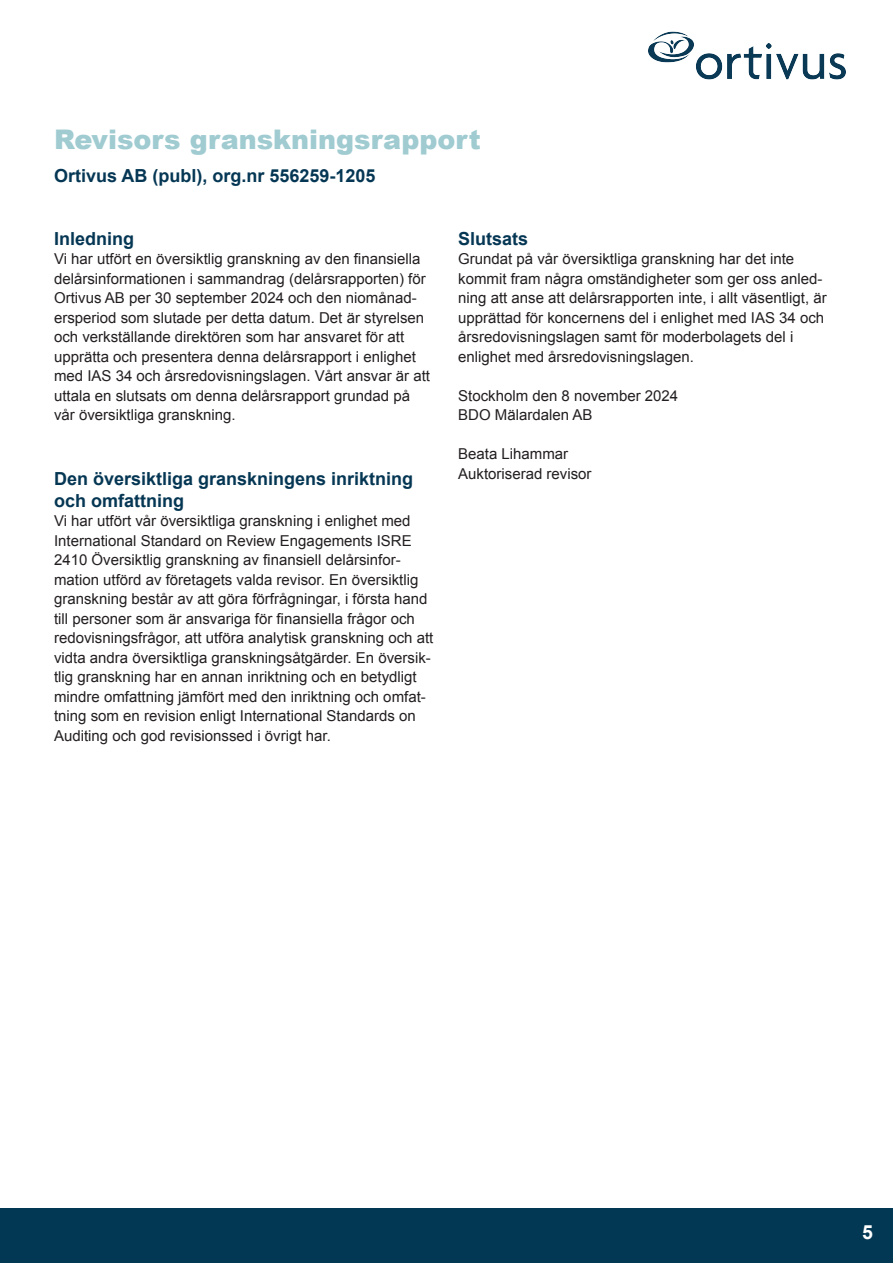
<style>
.page{position:relative;width:893px;height:1263px;background:#fff}
.page>*{position:absolute;margin:0;border:0;box-sizing:border-box;transform-origin:0 0}
.t1{font:900 27px "Arial";color:#9fcbd1}
.t2{font:700 19.5px "Arial";color:#fff}
.t3{font:700 18px/21.6px "Arial";color:#053754}
.t4{font:15px/19.5px "Arial";color:#231f20}
</style>
<div class="page">
<div style="left:0;top:1209px;width:893px;height:54px;background:#033855"></div>
<img style="left:648px;top:31px;width:197px;height:49px">
<p class="t1" style="left:54px;top:120px;width:428px">Revisors granskningsrapport</p>
<p class="t3" style="left:54px;top:166px;width:323px">Ortivus AB (publ), org.nr 556259-1205</p>
<p class="t3" style="left:54px;top:228px;width:82px">Inledning</p>
<p class="t4" style="left:54px;top:249px;width:378px">Vi har utfört en översiktlig granskning av den finansiella delårsinformationen i sammandrag (delårsrapporten) för Ortivus AB per 30 september 2024 och den niomånad&shy;ersperiod som slutade per detta datum. Det är styrelsen och verkställande direktören som har ansvaret för att upprätta och presentera denna delårsrapport i enlighet med IAS 34 och årsredovisningslagen. Vårt ansvar är att uttala en slutsats om denna delårsrapport grundad på vår översiktliga granskning.</p>
<p class="t3" style="left:54px;top:469px;width:361px">Den översiktliga granskningens inriktning och omfattning</p>
<p class="t4" style="left:54px;top:511px;width:381px">Vi har utfört vår översiktliga granskning i enlighet med International Standard on Review Engagements ISRE 2410 Översiktlig granskning av finansiell delårsinfor&shy;mation utförd av företagets valda revisor. En översiktlig granskning består av att göra förfrågningar, i första hand till personer som är ansvariga för finansiella frågor och redovisningsfrågor, att utföra analytisk granskning och att vidta andra översiktliga granskningsåtgärder. En översik&shy;tlig granskning har en annan inriktning och en betydligt mindre omfattning jämfört med den inriktning och omfat&shy;tning som en revision enligt International Standards on Auditing och god revisionssed i övrigt har.</p>
<p class="t3" style="left:458px;top:228px;width:72px">Slutsats</p>
<p class="t4" style="left:458px;top:249px;width:370px">Grundat på vår översiktliga granskning har det inte kommit fram några omständigheter som ger oss anled&shy;ning att anse att delårsrapporten inte, i allt väsentligt, är upprättad för koncernens del i enlighet med IAS 34 och årsredovisningslagen samt för moderbolagets del i enlighet med årsredovisningslagen.</p>
<p class="t4" style="left:458px;top:386px;width:222px">Stockholm den 8 november 2024</p>
<p class="t4" style="left:458px;top:405px;width:136px">BDO Mälardalen AB</p>
<p class="t4" style="left:458px;top:444px;width:112px">Beata Lihammar</p>
<p class="t4" style="left:458px;top:464px;width:135px">Auktoriserad revisor</p>
<p class="t2" style="left:862px;top:1219px;width:12px">5</p>
</div>
